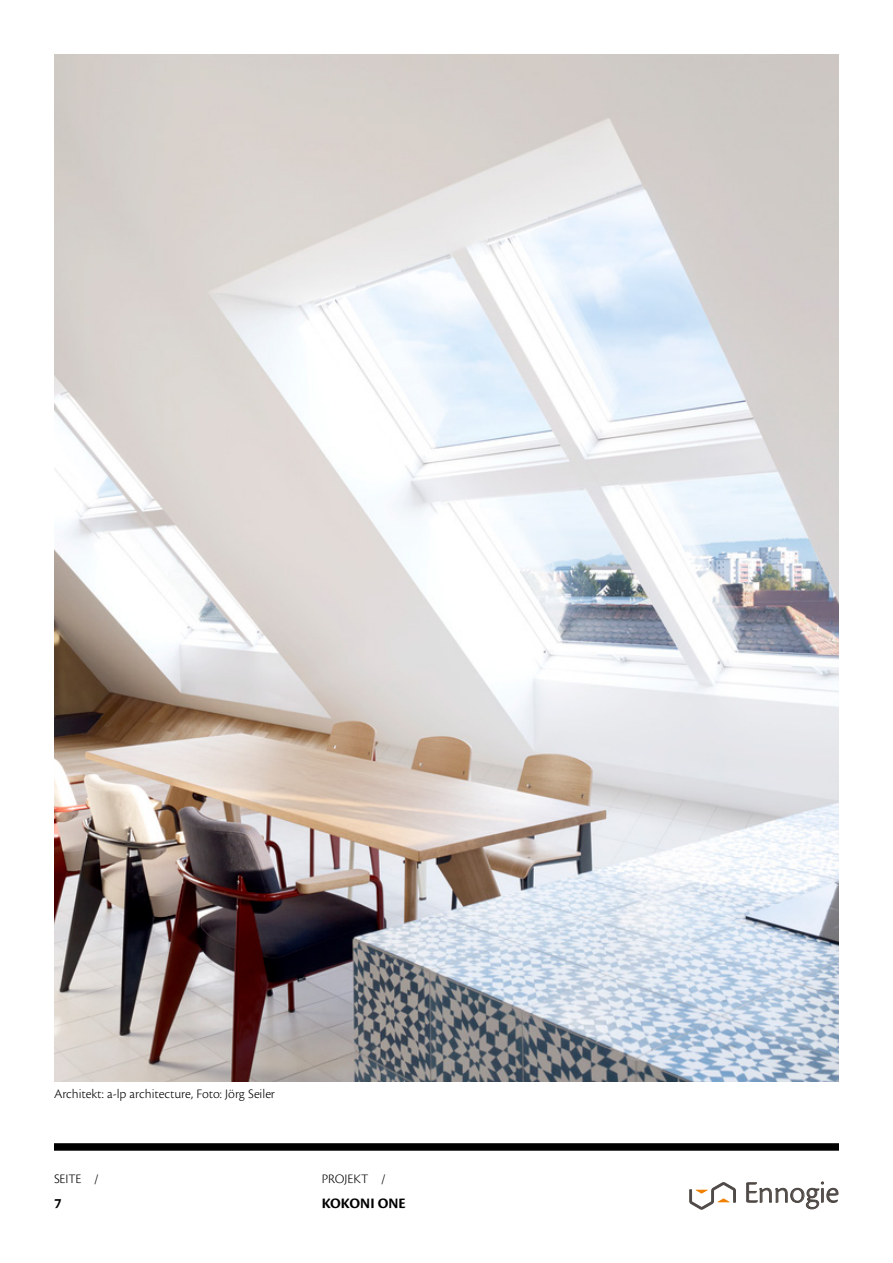
<style>
.page{position:relative;width:893px;height:1263px;background:#fff}
.page>*{position:absolute;margin:0;border:0;box-sizing:border-box;transform-origin:0 0}
.t1{font:30.9px "Cronos Pro Lt Capt";color:#4e4845}
.t2{font:700 15px "Cronos Pro";letter-spacing:.005em;color:#000}
.t3{font:13.5px "Cronos Pro Lt Capt";letter-spacing:-.005em;color:#000}
</style>
<div class="page">
<div style="left:54px;top:1143px;width:785px;height:8px;background:#000"></div>
<svg style="left:690px;top:1182px;width:46px;height:27px"></svg>
<svg style="left:747px;top:1182px;width:91px;height:27px"></svg>
<img style="left:54px;top:54px;width:785px;height:1027px">
<p class="t3" style="left:54px;top:1086px;width:223px">Architekt: a-lp architecture, Foto: Jörg Seiler</p>
<p class="t3" style="left:54px;top:1170px;width:46px">SEITE /</p>
<p class="t2" style="left:54px;top:1194px;width:9px">7</p>
<p class="t3" style="left:322px;top:1170px;width:65px">PROJEKT /</p>
<p class="t2" style="left:322px;top:1194px;width:86px">KOKONI ONE</p>
<h1 class="t1" style="left:744px;top:1175px;width:96px">Ennogie</h1>
</div>
